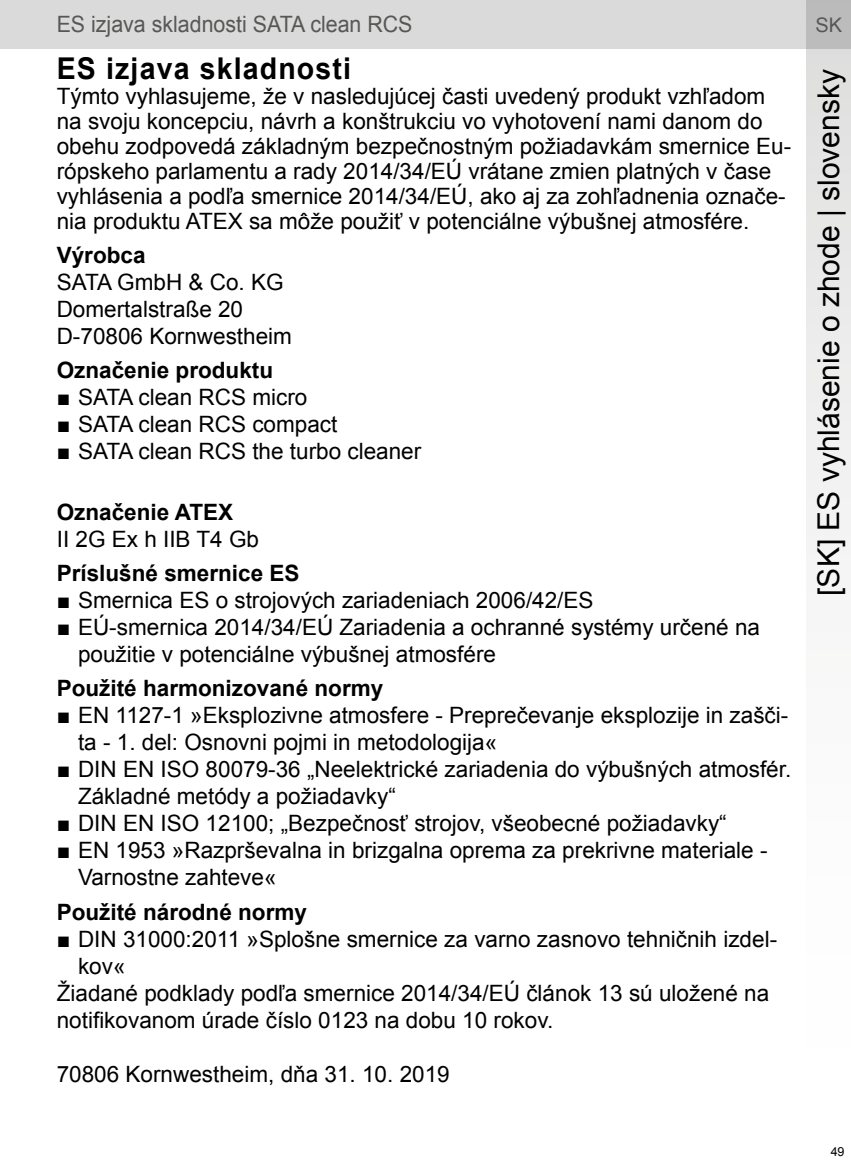
<style>
.page{position:relative;width:851px;height:1170px;background:#fff}
.page>*{position:absolute;margin:0;border:0;box-sizing:border-box;transform-origin:0 0}
.t1{font:30px "Arial";color:#000}
.t2{font:700 30px "Arial";letter-spacing:.04em;color:#000;scale:.95 1}
.t3{font:22.5px/27px "Arial";color:#000}
.t4{font:700 22.5px "Arial";color:#000}
.t5{font:22.5px "Arial";color:#575756;scale:.95 1}
.t6{font:20px "Arial";color:#575756}
.t7{font:12.5px "Arial";color:#000}
</style>
<div class="page">
<div style="left:0;top:0;width:850px;height:49px;background:#dadada"></div>
<svg style="left:806px;top:0;width:44px;height:555px"></svg>
<p class="t5" style="left:57px;top:10px;width:376px">ES izjava skladnosti SATA clean RCS</p>
<p class="t6" style="left:815px;top:11px;width:28px">SK</p>
<h1 class="t2" style="left:57px;top:48px;width:311px">ES izjava skladnosti</h1>
<p class="t3" style="left:57px;top:83px;width:736px;line-height:25px">Týmto vyhlasujeme, že v nasledujúcej časti uvedený produkt vzhľadom na svoju koncepciu, návrh a konštrukciu vo vyhotovení nami danom do obehu zodpovedá základným bezpečnostným požiadavkám smernice Eu&shy;rópskeho parlamentu a rady 2014/34/EÚ vrátane zmien platných v čase vyhlásenia a podľa smernice 2014/34/EÚ, ako aj za zohľadnenia označe&shy;nia produktu ATEX sa môže použiť v potenciálne výbušnej atmosfére.</p>
<p class="t4" style="left:57px;top:240px;width:90px">Výrobca</p>
<p class="t3" style="left:57px;top:268px;width:237px">SATA GmbH &amp; Co. KG<br>Domertalstraße 20<br>D-70806 Kornwestheim</p>
<p class="t4" style="left:57px;top:355px;width:218px">Označenie produktu</p>
<p class="t3" style="left:57px;top:384px;width:252px">■ SATA clean RCS micro</p>
<p class="t3" style="left:57px;top:411px;width:282px">■ SATA clean RCS compact</p>
<p class="t3" style="left:57px;top:438px;width:366px">■ SATA clean RCS the turbo cleaner</p>
<h1 class="t1" style="left:808px;top:596px;width:528px;rotate:-90deg">[SK] ES vyhlásenie o zhode | slovensky</h1>
<p class="t4" style="left:57px;top:497px;width:178px">Označenie ATEX</p>
<p class="t3" style="left:57px;top:526px;width:204px">II 2G Ex h IIB T4 Gb</p>
<p class="t4" style="left:57px;top:558px;width:244px">Príslušné smernice ES</p>
<p class="t3" style="left:57px;top:587px;width:538px">■ Smernica ES o strojových zariadeniach 2006/42/ES</p>
<p class="t3" style="left:78px;top:614px;width:683px;text-indent:-21px">■ EÚ-smernica 2014/34/EÚ Zariadenia a ochranné systémy určené na použitie v potenciálne výbušnej atmosfére</p>
<p class="t4" style="left:57px;top:673px;width:328px">Použité harmonizované normy</p>
<p class="t3" style="left:78px;top:702px;width:711px;text-indent:-21px">■ EN 1127-1 »Eksplozivne atmosfere - Preprečevanje eksplozije in zašči&shy;ta - 1. del: Osnovni pojmi in metodologija«</p>
<p class="t3" style="left:78px;top:756px;width:714px;text-indent:-21px">■ DIN EN ISO 80079-36 „Neelektrické zariadenia do výbušných atmosfér.<br>Základné metódy a požiadavky“</p>
<p class="t3" style="left:57px;top:810px;width:671px">■ DIN EN ISO 12100; „Bezpečnosť strojov, všeobecné požiadavky“</p>
<p class="t3" style="left:78px;top:837px;width:690px;text-indent:-21px">■ EN 1953 »Razprševalna in brizgalna oprema za prekrivne materiale -<br>Varnostne zahteve«</p>
<p class="t4" style="left:57px;top:896px;width:252px">Použité národné normy</p>
<p class="t3" style="left:57px;top:925px;width:721px">■ DIN 31000:2011 »Splošne smernice za varno zasnovo tehničnih izdel-</p>
<p class="t3" style="left:78px;top:952px;width:49px">kov«</p>
<p class="t3" style="left:57px;top:979px;width:713px">Žiadané podklady podľa smernice 2014/34/EÚ článok 13 sú uložené na</p>
<p class="t3" style="left:57px;top:1006px;width:498px">notifikovanom úrade číslo 0123 na dobu 10 rokov.</p>
<p class="t3" style="left:57px;top:1060px;width:394px">70806 Kornwestheim, dňa 31. 10. 2019</p>
<p class="t7" style="left:830px;top:1143px;width:15px">49</p>
</div>
